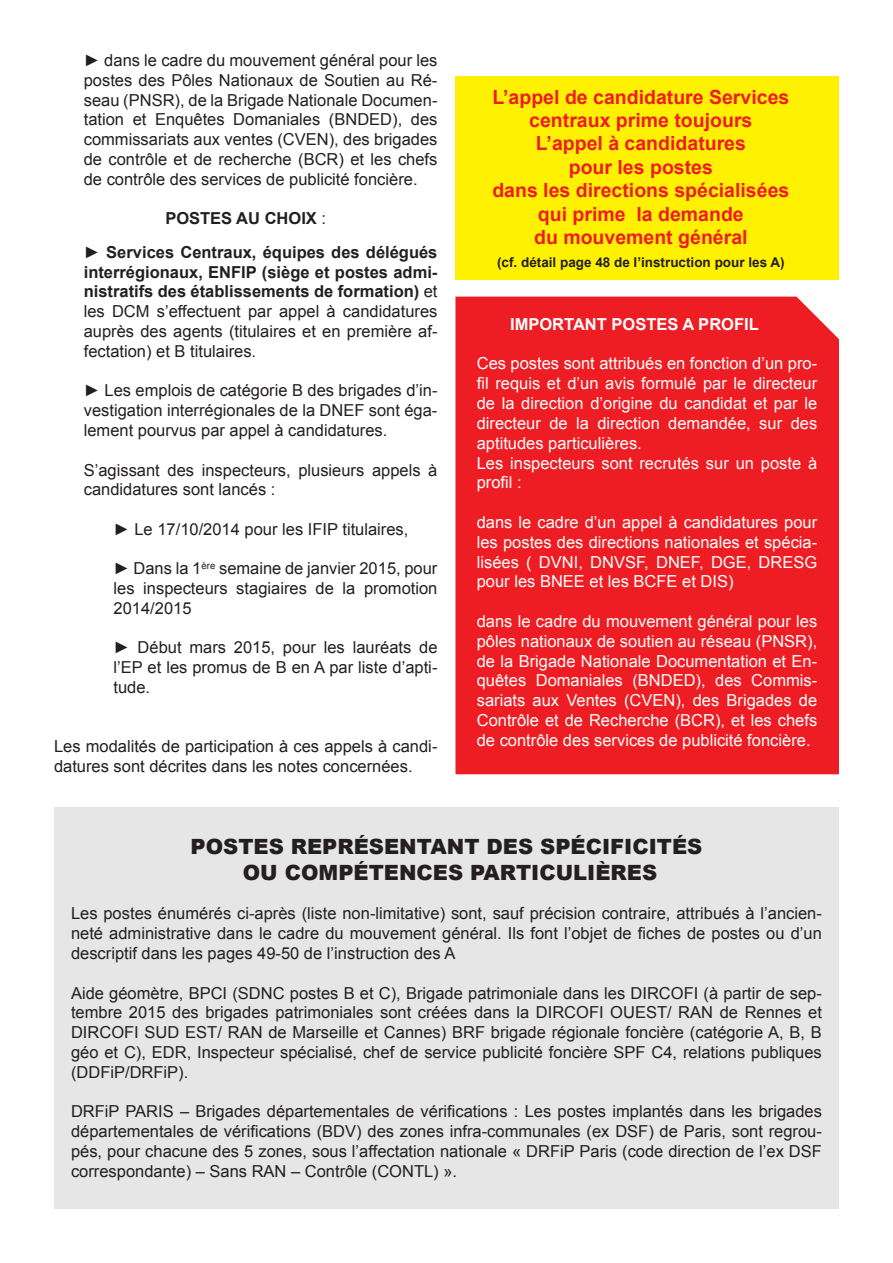
<style>
.page{position:relative;width:893px;height:1263px;background:#fff}
.page>*{position:absolute;margin:0;border:0;box-sizing:border-box;transform-origin:0 0}
.t1{font:900 21px/25.2px "Arial";color:#231f20;text-align:center}
.t2{font:700 19.5px/23.4px "Arial";color:#ee1d23;text-align:center}
.t3{font:16.5px/19.8px "Arial";color:#231f20;text-align:justify}
.t4{font:16.5px/19.8px "Arial";color:#fff;text-align:justify}
.t5{font:700 16.5px/33.3px "Arial";color:#231f20}
.t6{font:700 16.5px "Arial";color:#fff}
.t7{font:700 13.5px "Arial";color:#231f20}
.s1{font-weight:700}
.s2{font-weight:400}
</style>
<div class="page">
<div style="left:455px;top:76px;width:384px;height:204px;background:#fff101"></div>
<div style="left:54px;top:808px;width:785px;height:401px;background:#e6e6e6"></div>
<div style="left:455px;top:297px;width:384px;height:477px;background:#ee1d23"></div>
<p class="t3" style="left:84px;top:50px;width:355px"><span class="s1">►</span> dans le cadre du mouvement général pour les postes des Pôles Nationaux de Soutien au Ré&shy;seau (PNSR), de la Brigade Nationale Documen&shy;tation et Enquêtes Domaniales (BNDED), des commissariats aux ventes (CVEN), des brigades de contrôle et de recherche (BCR) et les chefs de contrôle des services de publicité foncière.</p>
<p class="t5" style="left:84px;top:202px;width:355px;text-indent:82px">POSTES AU CHOIX <span class="s2">:<br></span>► Services Centraux, équipes des délégués</p>
<p class="t3" style="left:84px;top:262px;width:355px"><span class="s1">interrégionaux, ENFIP (siège et postes admi&shy;nistratifs des établissements de formation)</span> et les DCM s’effectuent par appel à candidatures auprès des agents (titulaires et en première af&shy;fectation) et B titulaires.</p>
<p class="t3" style="left:84px;top:381px;width:355px"><span class="s1">►</span> Les emplois de catégorie B des brigades d’in&shy;vestigation interrégionales de la DNEF sont éga&shy;lement pourvus par appel à candidatures.</p>
<p class="t3" style="left:84px;top:460px;width:355px">S’agissant des inspecteurs, plusieurs appels à candidatures sont lancés :</p>
<p class="t3" style="left:114px;top:519px;width:296px"><span class="s1">►</span> Le 17/10/2014 pour les IFIP titulaires,</p>
<p class="t3" style="left:114px;top:559px;width:325px"><span class="s1">►</span> Dans la 1<sup>ère</sup> semaine de janvier 2015, pour les inspecteurs stagiaires de la promotion 2014/2015</p>
<p class="t3" style="left:114px;top:638px;width:325px"><span class="s1">►</span> Début mars 2015, pour les lauréats de l’EP et les promus de B en A par liste d’apti&shy;tude.</p>
<p class="t3" style="left:54px;top:737px;width:385px">Les modalités de participation à ces appels à candi&shy;datures sont décrites dans les notes concernées.</p>
<p class="t2" style="left:492px;top:86px;width:298px">L’appel de candidature Services centraux prime toujours<br>L’appel à candidatures<br>pour les postes<br>dans les directions spécialisées qui prime la demande<br>du mouvement général</p>
<p class="t7" style="left:497px;top:254px;width:289px">(cf. détail page 48 de l’instruction pour les A)</p>
<p class="t6" style="left:510px;top:313px;width:250px">IMPORTANT POSTES A PROFIL</p>
<p class="t4" style="left:477px;top:354px;width:342px;text-align:left">Ces postes sont attribués en fonction d’un pro&shy;fil requis et d’un avis formulé par le directeur de la direction d’origine du candidat et par le directeur de la direction demandée, sur des aptitudes particulières.<br>Les inspecteurs sont recrutés sur un poste à profil :</p>
<p class="t4" style="left:477px;top:512px;width:342px">dans le cadre d’un appel à candidatures pour les postes des directions nationales et spécia&shy;lisées ( DVNI, DNVSF, DNEF, DGE, DRESG pour les BNEE et les BCFE et DIS)</p>
<p class="t4" style="left:477px;top:611px;width:342px">dans le cadre du mouvement général pour les pôles nationaux de soutien au réseau (PNSR), de la Brigade Nationale Documentation et En&shy;quêtes Domaniales (BNDED), des Commis&shy;sariats aux Ventes (CVEN), des Brigades de Contrôle et de Recherche (BCR), et les chefs de contrôle des services de publicité foncière.</p>
<p class="t1" style="left:191px;top:834px;width:513px">POSTES REPRÉSENTANT DES SPÉCIFICITÉS<br>OU COMPÉTENCES PARTICULIÈRES</p>
<p class="t3" style="left:71px;top:904px;width:752px">Les postes énumérés ci-après (liste non-limitative) sont, sauf précision contraire, attribués à l’ancien&shy;neté administrative dans le cadre du mouvement général. Ils font l’objet de fiches de postes ou d’un descriptif dans les pages 49-50 de l’instruction des A</p>
<p class="t3" style="left:71px;top:983px;width:752px">Aide géomètre, BPCI (SDNC postes B et C), Brigade patrimoniale dans les DIRCOFI (à partir de sep&shy;tembre 2015 des brigades patrimoniales sont créées dans la DIRCOFI OUEST/ RAN de Rennes et DIRCOFI SUD EST/ RAN de Marseille et Cannes) BRF brigade régionale foncière (catégorie A, B, B géo et C), EDR, Inspecteur spécialisé, chef de service publicité foncière SPF C4, relations publiques (DDFiP/DRFiP).</p>
<p class="t3" style="left:71px;top:1102px;width:752px">DRFiP PARIS – Brigades départementales de vérifications : Les postes implantés dans les brigades départementales de vérifications (BDV) des zones infra-communales (ex DSF) de Paris, sont regrou&shy;pés, pour chacune des 5 zones, sous l’affectation nationale « DRFiP Paris (code direction de l’ex DSF correspondante) – Sans RAN – Contrôle (CONTL) ».</p>
</div>
